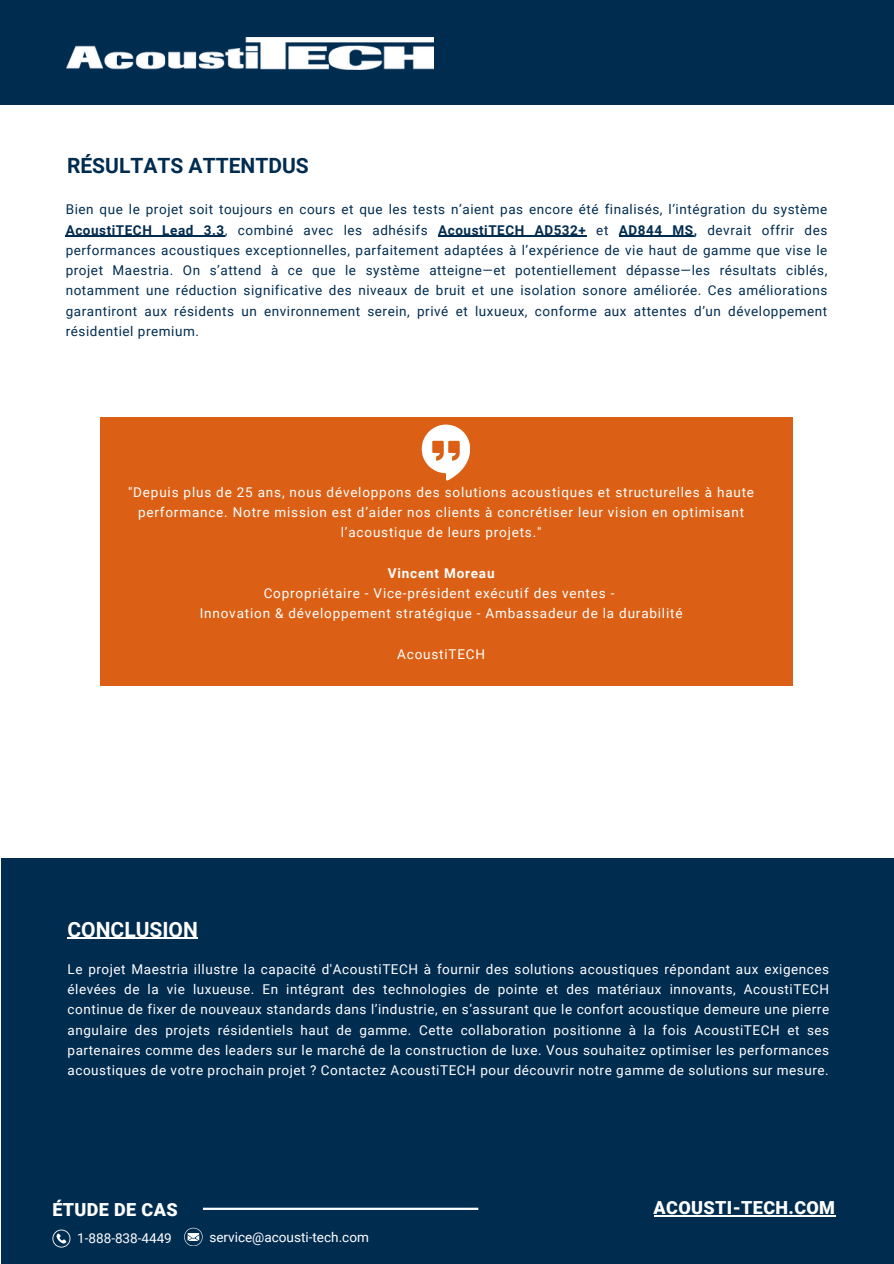
<style>
.page{position:relative;width:894px;height:1264px;background:#fff}
.page>*{position:absolute;margin:0;border:0;box-sizing:border-box;transform-origin:0 0}
.t1{font:700 21px "Roboto";color:#002c50}
.t2{font:700 21px "Roboto";color:#fff}
.t3{font:900 18px "Roboto";letter-spacing:.02em;color:#fff}
.t4{font:13.5px/20.2px "Roboto";letter-spacing:.06em;color:#fff;text-align:justify}
.t5{font:13.5px/20.2px "Roboto";letter-spacing:.04em;color:#002c50;text-align:justify}
.t6{font:13.5px "Roboto";color:#fff}
.t7{font:700 13.5px "Roboto";letter-spacing:.06em;color:#fff}
.s1{font-weight:700}
</style>
<div class="page">
<div style="left:0;top:0;width:893px;height:105px;background:#002c50"></div>
<div style="left:1px;top:857px;width:892px;height:406px;background:#002c50"></div>
<img style="left:66px;top:37px;width:367px;height:33px">
<hr style="left:68px;top:937px;width:130px;height:2px;background:#fff">
<hr style="left:66px;top:236px;width:159px;height:1px;background:#002c50">
<hr style="left:438px;top:236px;width:148px;height:1px;background:#002c50">
<hr style="left:618px;top:236px;width:75px;height:1px;background:#002c50">
<div style="left:101px;top:416px;width:691px;height:269px;background:#db6015"></div>
<svg style="left:421px;top:424px;width:49px;height:56px"></svg>
<svg style="left:184px;top:1227px;width:18px;height:18px"></svg>
<svg style="left:52px;top:1229px;width:18px;height:18px"></svg>
<hr style="left:203px;top:1207px;width:275px;height:2px;background:#fff">
<hr style="left:653px;top:1215px;width:182px;height:1px;background:#fff">
<h1 class="t1" style="left:67px;top:153px;width:243px">RÉSULTATS ATTENTDUS</h1>
<p class="t5" style="left:66px;top:199px;width:763px">Bien que le projet soit toujours en cours et que les tests n’aient pas encore été finalisés, l’intégration du système <span class="s1">AcoustiTECH Lead 3.3</span>, combiné avec les adhésifs <span class="s1">AcoustiTECH AD532+</span> et <span class="s1">AD844 MS,</span> devrait offrir des performances acoustiques exceptionnelles, parfaitement adaptées à l’expérience de vie haut de gamme que vise le projet Maestria. On s’attend à ce que le système atteigne—et potentiellement dépasse—les résultats ciblés, notamment une réduction significative des niveaux de bruit et une isolation sonore améliorée. Ces améliorations garantiront aux résidents un environnement serein, privé et luxueux, conforme aux attentes d’un développement résidentiel premium.</p>
<p class="t4" style="left:128px;top:482px;width:627px;text-align:center">"Depuis plus de 25 ans, nous développons des solutions acoustiques et structurelles à haute performance. Notre mission est d’aider nos clients à concrétiser leur vision en optimisant l’acoustique de leurs projets."</p>
<p class="t7" style="left:387px;top:565px;width:108px">Vincent Moreau</p>
<p class="t4" style="left:263px;top:583px;width:352px">Copropriétaire - Vice-président exécutif des ventes -</p>
<p class="t4" style="left:200px;top:603px;width:484px">Innovation &amp; développement stratégique - Ambassadeur de la durabilité</p>
<h1 class="t4" style="left:397px;top:644px;width:89px">AcoustiTECH</h1>
<p class="t2" style="left:68px;top:917px;width:132px">CONCLUSION</p>
<p class="t4" style="left:68px;top:959px;width:763px">Le projet Maestria illustre la capacité d'AcoustiTECH à fournir des solutions acoustiques répondant aux exigences élevées de la vie luxueuse. En intégrant des technologies de pointe et des matériaux innovants, AcoustiTECH continue de fixer de nouveaux standards dans l’industrie, en s’assurant que le confort acoustique demeure une pierre angulaire des projets résidentiels haut de gamme. Cette collaboration positionne à la fois AcoustiTECH et ses partenaires comme des leaders sur le marché de la construction de luxe. Vous souhaitez optimiser les performances acoustiques de votre prochain projet ? Contactez AcoustiTECH pour découvrir notre gamme de solutions sur mesure.</p>
<p class="t3" style="left:52px;top:1198px;width:127px">ÉTUDE DE CAS</p>
<p class="t3" style="left:653px;top:1197px;width:183px">ACOUSTI-TECH.COM</p>
<h2 class="t6" style="left:77px;top:1230px;width:96px">1-888-838-4449</h2>
<p class="t6" style="left:209px;top:1228px;width:161px">service@acousti-tech.com</p>
</div>
